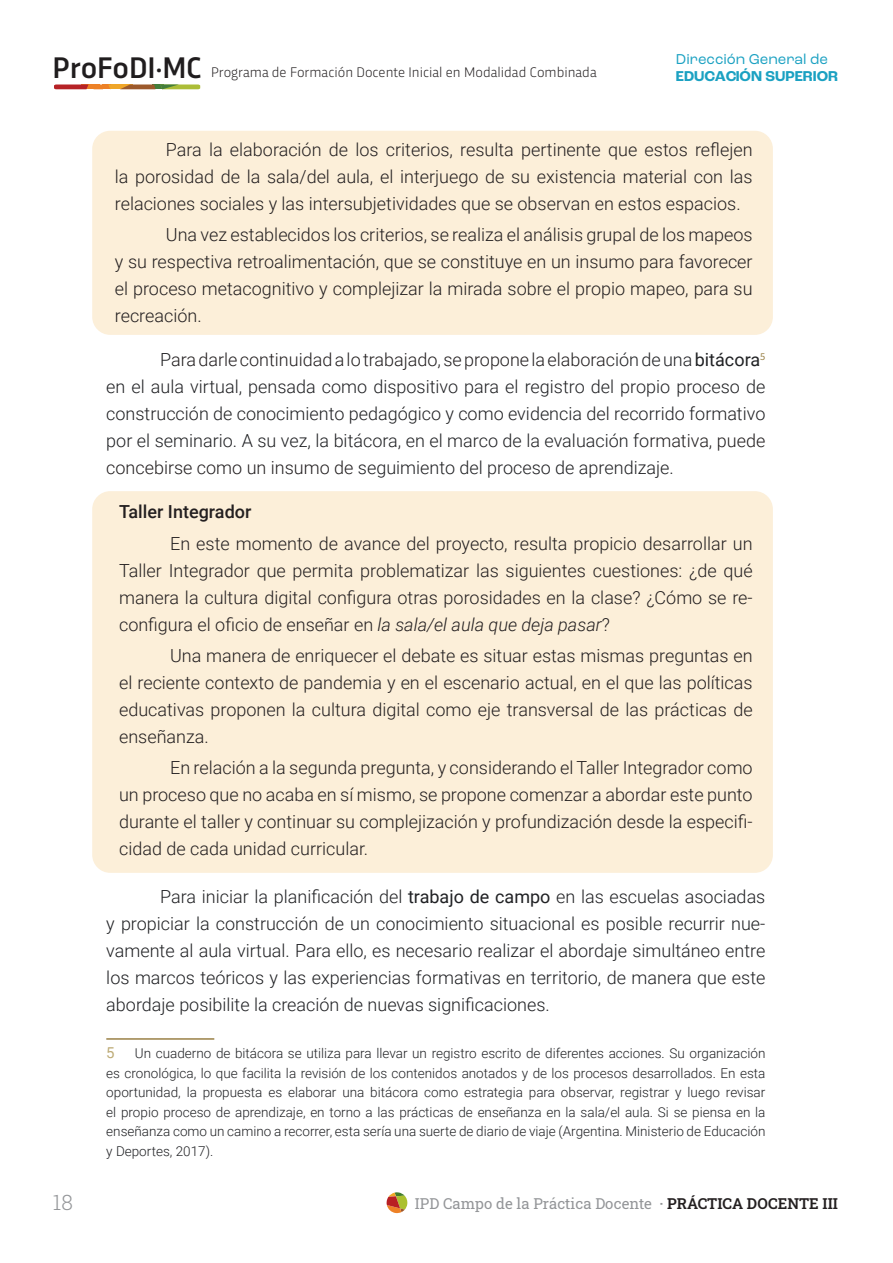
<style>
.page{position:relative;width:893px;height:1263px;background:#fff}
.page>*{position:absolute;margin:0;border:0;box-sizing:border-box;transform-origin:0 0}
.t1{font:300 21px "Roboto Slab";color:#939598}
.t2{font:300 18px/27px "Roboto";color:#231f20;text-align:justify}
.t3{font:300 18px/27px "Roboto";color:#202124;text-align:justify}
.t4{font:500 18px "Roboto";color:#231f20}
.t5{font:15px "Roboto Slab";color:#939598}
.t6{font:15px "Roc Grotesk";color:#1ba1c2}
.t7{font:700 15px "Roc Grotesk";color:#1ba1c2}
.t8{font:15px "Roboto";color:#bdab76}
.t9{font:300 14.55px "Trasandina W03";color:#231f20}
.t10{font:300 13.5px/19.5px "Roboto";color:#202124;text-align:justify}
.s1{font-weight:500;font-size:31.2px;color:#201d1e}
.s2{color:#231f20}
.s3{font-weight:400}
.s4{font-style:italic}
.s5{font-weight:600}
.s6{font-weight:600;color:#231f20}
</style>
<div class="page">
<div style="left:92px;top:491px;width:681px;height:382px;background:#fcefd9;border-radius:18px"></div>
<div style="left:92px;top:131px;width:681px;height:204px;background:#fcefd9;border-radius:18px"></div>
<svg style="left:54px;top:84px;width:146px;height:5px"></svg>
<svg style="left:386px;top:1192px;width:22px;height:21px"></svg>
<hr style="left:106px;top:1038px;width:108px;height:2px;background:#998046">
<p class="t6" style="left:676px;top:50px;width:154px">Dirección General de</p>
<p class="t9" style="left:52px;top:61px;width:546px"><span class="s1">ProFoDI·MC</span> Programa de Formación Docente Inicial en Modalidad Combinada</p>
<p class="t7" style="left:676px;top:66px;width:164px">EDUCACIÓN SUPERIOR</p>
<p class="t1" style="left:53px;top:1187px;width:22px">18</p>
<p class="t2" style="left:115px;top:135px;width:639px;text-indent:51px">Para la elaboración de los criterios, resulta pertinente que estos reflejen la porosidad de la sala/del aula, el interjuego de su existencia material con las relaciones sociales y las intersubjetividades que se observan en estos espacios.</p>
<p class="t2" style="left:115px;top:221px;width:639px;text-indent:51px">Una vez establecidos los criterios, se realiza el análisis grupal de los mapeos y su respectiva retroalimentación, que se constituye en un insumo para favorecer el proceso metacognitivo y complejizar la mirada sobre el propio mapeo, para su recreación.</p>
<p class="t3" style="left:106px;top:346px;width:661px;text-indent:54px">P<span class="s2">ara darle continuidad a lo trabajado, se propone la elaborac</span>ión de una<span class="s3">bitácora</span><sup>5 </sup>en el aula virtual, pensada como dispositivo para el registro del propio proceso de construcción de conocimiento pedagógico y como evidencia del recorrido formativo por el seminario. A su vez, la bitácora, en el marco de la evaluación fo<span class="s2">rmativa, puede concebirse como un insumo de</span> seguimiento del proceso de aprendizaje.</p>
<p class="t4" style="left:119px;top:499px;width:134px">Taller Integrador</p>
<p class="t2" style="left:119px;top:529px;width:635px;text-indent:51px">En este momento de avance del proyecto, resulta propicio desarrollar un Taller Integrador que permita problematizar las siguientes cuestiones: ¿de qué manera la cultura digital configura otras porosidades en la clase? ¿Cómo se re&shy;configura el oficio de enseñar en <span class="s4">la sala/el aula que deja pasar</span>?</p>
<p class="t2" style="left:119px;top:641px;width:635px;text-indent:51px">Una manera de enriquecer el debate es situar estas mismas preguntas en el reciente contexto de pandemia y en el escenario actual, en el que las políticas educativas proponen la cultura digital como eje transversal de las prácticas de enseñanza.</p>
<p class="t2" style="left:119px;top:753px;width:635px;text-indent:51px">En relación a la segunda pregunta, y considerando el Taller Integrador como un proceso que no acaba en sí mismo, se propone comenzar a abordar este punto durante el taller y continuar su complejización y profundización desde la especifi&shy;cidad de cada unidad curricular.</p>
<p class="t3" style="left:106px;top:883px;width:661px;text-indent:54px">Para iniciar la planificación del <span class="s3">trabajo de campo</span> en las escuelas asociadas y propiciar la construcción de un conocimiento situacional es posible recurrir nue&shy;vamente al aula virtual. Para ello, es necesario realizar el abordaje simultáneo entre los marcos teóricos y las experiencias formativas en territorio, de manera que este abordaje posibilite la creación de nuevas significaciones.</p>
<p class="t8" style="left:106px;top:1042px;width:10px">5</p>
<p class="t10" style="left:106px;top:1043px;width:661px;text-indent:29px">Un cuaderno de bitácora se utiliza para llevar un registro escrito de diferentes acciones. Su organización es cronológica, lo que facilita la revisión de los contenidos anotados y de los procesos desarrollados. En esta oportunidad, la propuesta es elaborar una bitácora como estrategia para observar, registrar y luego revisar el propio proceso de aprendizaje, en torno a las prácticas de enseñanza en la sala/el aula. Si se piensa en la enseñanza como un camino a recorrer, esta sería una suerte de diario de viaje (Argentina. Ministerio de Educación y Deportes, 2017).</p>
<p class="t5" style="left:415px;top:1193px;width:425px">IPD Campo de la Práctica Docente <span class="s5">·</span> <span class="s6">PRÁCTICA DOCENTE III</span></p>
</div>
